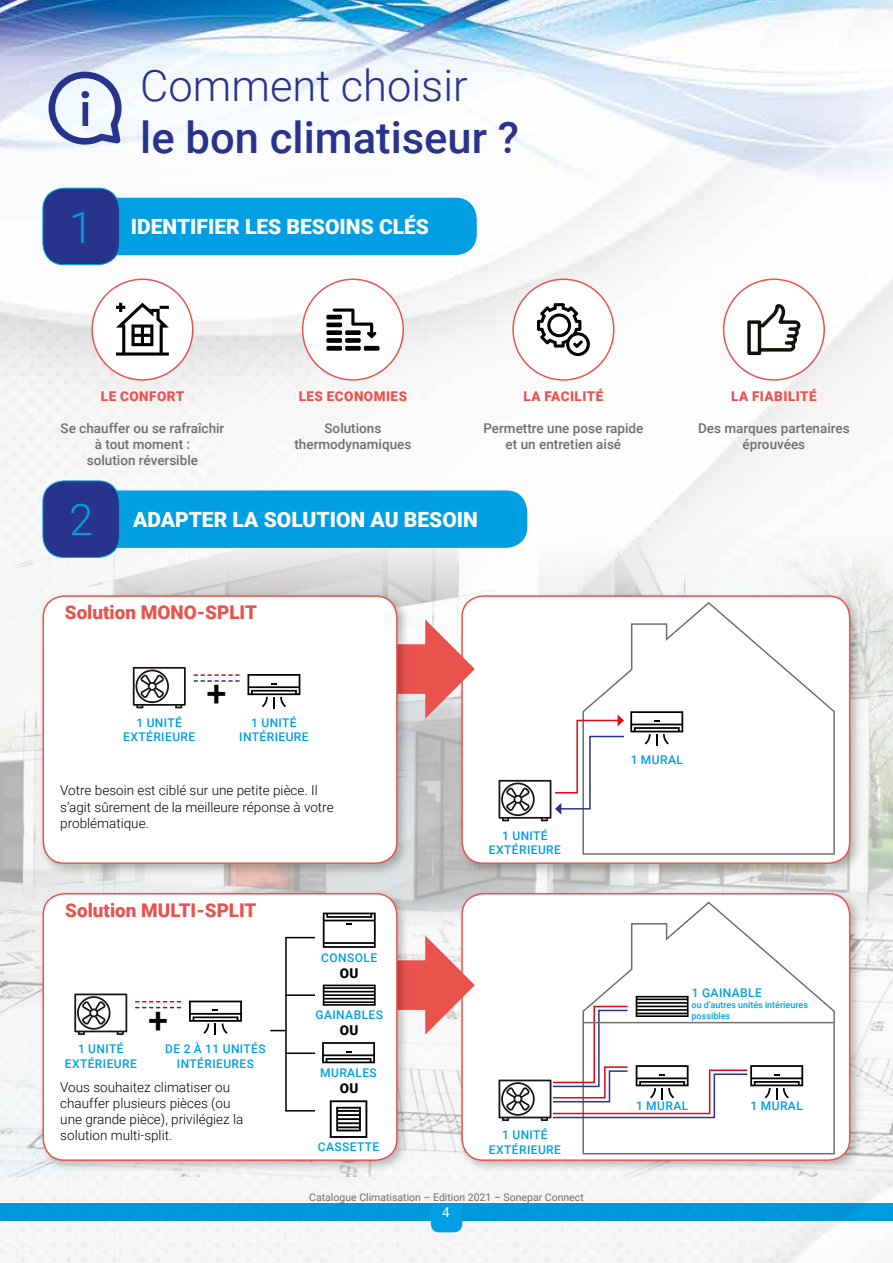
<style>
.page{position:relative;width:893px;height:1263px;background:#fff}
.page>*{position:absolute;margin:0;border:0;box-sizing:border-box;transform-origin:0 0}
.t1{font:500 43.5px "Roboto";color:#28348b}
.t2{font:300 43.5px "Roboto";color:#28348b}
.t3{font:500 36px "Roboto";color:#000}
.t4{font:900 21px "Roboto";color:#fff}
.t5{font:900 18.9px "Roboto";color:#ea534d}
.t6{font:300 13.5px/16.2px "Roboto";color:#000}
.t7{font:500 13.5px/16.2px "Roboto";color:#706f6f;text-align:center}
.t8{font:900 13.5px "Roboto";letter-spacing:.035em;color:#ea534d}
.t9{font:900 13.5px "Roboto";color:#000}
.t10{font:13.5px "Roboto";color:#fff}
.t11{font:500 12px/14.4px "Roboto";letter-spacing:.035em;color:#009fe3;text-align:center}
.t12{font:10.5px "Roboto";color:#706f6f}
.t13{font:500 9px/10.8px "Roboto";color:#009fe3}
.s1{font-weight:300;font-size:43.5px;color:#009fe3}
</style>
<div class="page">
<img style="left:0;top:0;width:893px;height:1263px">
<div style="left:0;top:1203px;width:893px;height:17px;background:#0098da"></div>
<svg style="left:431px;top:1220px;width:31px;height:12px"></svg>
<img style="left:0;top:502px;width:893px;height:674px">
<div style="left:457px;top:889px;width:406px;height:284px;background:#000;opacity:.25"></div>
<div style="left:462px;top:894px;width:388px;height:266px;background:#fff;border-radius:21px"></div>
<div style="left:461px;top:893px;width:389px;height:268px;border:2px solid #ea534d;border-radius:21px"></div>
<div style="left:457px;top:591px;width:406px;height:285px;background:#000;opacity:.25"></div>
<div style="left:462px;top:596px;width:388px;height:267px;background:#fff;border-radius:21px"></div>
<div style="left:461px;top:595px;width:389px;height:269px;border:2px solid #ea534d;border-radius:21px"></div>
<svg style="left:410px;top:619px;width:65px;height:100px"></svg>
<svg style="left:410px;top:935px;width:65px;height:100px"></svg>
<svg style="left:48px;top:72px;width:74px;height:73px"></svg>
<div style="left:92px;top:279px;width:101px;height:101px;background:#fff;border-radius:50%"></div>
<div style="left:91px;top:279px;width:103px;height:102px;border:2px solid #ea534d;border-radius:50%"></div>
<svg style="left:116px;top:303px;width:53px;height:53px"></svg>
<div style="left:303px;top:279px;width:100px;height:101px;background:#fff;border-radius:50%"></div>
<div style="left:302px;top:279px;width:102px;height:102px;border:2px solid #ea534d;border-radius:50%"></div>
<div style="left:364px;top:346px;width:15px;height:5px;background:#000;border-radius:2px"></div>
<svg style="left:333px;top:308px;width:43px;height:30px"></svg>
<div style="left:345px;top:346px;width:16px;height:5px;background:#000;border-radius:2px"></div>
<div style="left:345px;top:338px;width:16px;height:5px;background:#000;border-radius:2px"></div>
<div style="left:345px;top:330px;width:16px;height:5px;background:#000;border-radius:2px"></div>
<div style="left:326px;top:346px;width:16px;height:5px;background:#000;border-radius:2px"></div>
<div style="left:326px;top:338px;width:16px;height:5px;background:#000;border-radius:2px"></div>
<div style="left:326px;top:330px;width:16px;height:5px;background:#000;border-radius:2px"></div>
<hr style="left:326px;top:323px;width:16px;height:4px;background:#000;border-radius:2px">
<hr style="left:326px;top:315px;width:16px;height:4px;background:#000;border-radius:2px">
<div style="left:513px;top:279px;width:101px;height:101px;background:#fff;border-radius:50%"></div>
<div style="left:512px;top:279px;width:102px;height:102px;border:2px solid #ea534d;border-radius:50%"></div>
<svg style="left:537px;top:303px;width:53px;height:53px"></svg>
<div style="left:724px;top:279px;width:100px;height:101px;background:#fff;border-radius:50%"></div>
<div style="left:723px;top:279px;width:102px;height:102px;border:2px solid #ea534d;border-radius:50%"></div>
<svg style="left:747px;top:304px;width:53px;height:51px"></svg>
<div style="left:84px;top:198px;width:393px;height:57px;background:#009fe3;border-radius:21px"></div>
<div style="left:43px;top:188px;width:76px;height:77px;background:#28348b;border-radius:21px"></div>
<div style="left:43px;top:188px;width:77px;height:77px;border:1px solid #009fe3;border-radius:21px"></div>
<div style="left:84px;top:490px;width:443px;height:58px;background:#009fe3;border-radius:21px"></div>
<div style="left:43px;top:481px;width:76px;height:76px;background:#28348b;border-radius:21px"></div>
<div style="left:43px;top:480px;width:77px;height:78px;border:1px solid #009fe3;border-radius:21px"></div>
<svg style="left:582px;top:602px;width:253px;height:253px"></svg>
<svg style="left:498px;top:711px;width:185px;height:110px"></svg>
<svg style="left:582px;top:901px;width:253px;height:254px"></svg>
<svg style="left:498px;top:996px;width:305px;height:125px"></svg>
<hr style="left:583px;top:1022px;width:251px;height:1px;background:#706f6f">
<div style="left:39px;top:591px;width:371px;height:285px;background:#000;opacity:.25"></div>
<div style="left:43px;top:596px;width:354px;height:267px;background:#fff;border-radius:21px"></div>
<div style="left:43px;top:595px;width:355px;height:269px;border:2px solid #ea534d;border-radius:21px"></div>
<div style="left:39px;top:889px;width:371px;height:284px;background:#000;opacity:.25"></div>
<div style="left:43px;top:894px;width:354px;height:266px;background:#fff;border-radius:21px"></div>
<div style="left:43px;top:893px;width:355px;height:268px;border:2px solid #ea534d;border-radius:21px"></div>
<svg style="left:247px;top:674px;width:53px;height:34px"></svg>
<svg style="left:133px;top:667px;width:53px;height:41px"></svg>
<svg style="left:194px;top:674px;width:46px;height:8px"></svg>
<svg style="left:323px;top:984px;width:53px;height:22px"></svg>
<hr style="left:285px;top:994px;width:30px;height:2px;background:#000">
<svg style="left:323px;top:912px;width:53px;height:36px"></svg>
<hr style="left:324px;top:942px;width:51px;height:2px;background:#000">
<hr style="left:285px;top:937px;width:30px;height:1px;background:#000">
<svg style="left:322px;top:1042px;width:53px;height:21px"></svg>
<hr style="left:285px;top:1052px;width:30px;height:2px;background:#000">
<svg style="left:330px;top:1100px;width:37px;height:38px"></svg>
<hr style="left:337px;top:1110px;width:23px;height:2px;background:#000">
<hr style="left:337px;top:1114px;width:23px;height:2px;background:#000">
<hr style="left:337px;top:1118px;width:23px;height:2px;background:#000">
<hr style="left:337px;top:1126px;width:23px;height:2px;background:#000">
<hr style="left:337px;top:1122px;width:23px;height:2px;background:#000">
<hr style="left:285px;top:1110px;width:30px;height:1px;background:#000">
<svg style="left:270px;top:1030px;width:15px;height:1px"></svg>
<hr style="left:285px;top:938px;width:2px;height:173px;background:#000">
<svg style="left:189px;top:1000px;width:53px;height:35px"></svg>
<svg style="left:74px;top:993px;width:53px;height:42px"></svg>
<svg style="left:135px;top:1001px;width:46px;height:7px"></svg>
<h1 class="t2" style="left:140px;top:55px;width:329px">Comment choisir</h1>
<h1 class="t1" style="left:140px;top:107px;width:380px">le bon climatiseur ?</h1>
<h3 class="t4" style="left:69px;top:212px;width:361px"><span class="s1">1</span> IDENTIFIER LES BESOINS CLÉS</h3>
<p class="t8" style="left:101px;top:387px;width:85px">LE CONFORT</p>
<p class="t8" style="left:299px;top:387px;width:110px">LES ECONOMIES</p>
<p class="t8" style="left:524px;top:387px;width:81px">LA FACILITÉ</p>
<p class="t8" style="left:731px;top:387px;width:87px">LA FIABILITÉ</p>
<p class="t7" style="left:61px;top:419px;width:165px">Se chauffer ou se rafraîchir à tout moment :<br>solution réversible</p>
<p class="t7" style="left:294px;top:419px;width:118px">Solutions thermodynamiques</p>
<p class="t7" style="left:483px;top:419px;width:161px">Permettre une pose rapide et un entretien aisé</p>
<p class="t7" style="left:698px;top:419px;width:153px">Des marques partenaires éprouvées</p>
<h3 class="t4" style="left:69px;top:505px;width:410px"><span class="s1">2</span> ADAPTER LA SOLUTION AU BESOIN</h3>
<h3 class="t5" style="left:65px;top:599px;width:194px">Solution MONO-SPLIT</h3>
<p class="t11" style="left:123px;top:715px;width:73px">1 UNITÉ<br>EXTÉRIEURE</p>
<h2 class="t3" style="left:207px;top:668px;width:22px">+</h2>
<p class="t11" style="left:239px;top:715px;width:71px">1 UNITÉ<br>INTÉRIEURE</p>
<p class="t6" style="left:60px;top:782px;width:275px">Votre besoin est ciblé sur une petite pièce. Il s’agit sûrement de la meilleure réponse à votre problématique.</p>
<h3 class="t5" style="left:65px;top:897px;width:193px">Solution MULTI-SPLIT</h3>
<p class="t11" style="left:65px;top:1041px;width:73px">1 UNITÉ<br>EXTÉRIEURE</p>
<h2 class="t3" style="left:148px;top:995px;width:22px">+</h2>
<p class="t11" style="left:165px;top:1041px;width:102px">DE 2 À 11 UNITÉS<br>INTÉRIEURES</p>
<p class="t11" style="left:321px;top:950px;width:57px">CONSOLE</p>
<p class="t9" style="left:340px;top:963px;width:20px">OU</p>
<p class="t11" style="left:315px;top:1007px;width:69px">GAINABLES</p>
<p class="t9" style="left:340px;top:1021px;width:20px">OU</p>
<p class="t11" style="left:320px;top:1065px;width:58px">MURALES</p>
<p class="t11" style="left:489px;top:828px;width:73px">1 UNITÉ<br>EXTÉRIEURE</p>
<p class="t11" style="left:631px;top:752px;width:54px">1 MURAL</p>
<p class="t11" style="left:692px;top:985px;width:72px">1 GAINABLE</p>
<p class="t13" style="left:692px;top:999px;width:118px">ou d’autres unités intérieures possibles</p>
<p class="t6" style="left:60px;top:1078px;width:185px">Vous souhaitez climatiser ou chauffer plusieurs pièces (ou une grande pièce), privilégiez la solution multi-split.</p>
<p class="t9" style="left:340px;top:1078px;width:20px">OU</p>
<p class="t11" style="left:318px;top:1139px;width:63px">CASSETTE</p>
<p class="t11" style="left:489px;top:1127px;width:73px">1 UNITÉ<br>EXTÉRIEURE</p>
<p class="t12" style="left:309px;top:1189px;width:276px">Catalogue Climatisation – Edition 2021 – Sonepar Connect</p>
<p class="t10" style="left:442px;top:1203px;width:9px">4</p>
<p class="t11" style="left:636px;top:1098px;width:54px">1 MURAL</p>
<p class="t11" style="left:751px;top:1098px;width:54px">1 MURAL</p>
</div>
